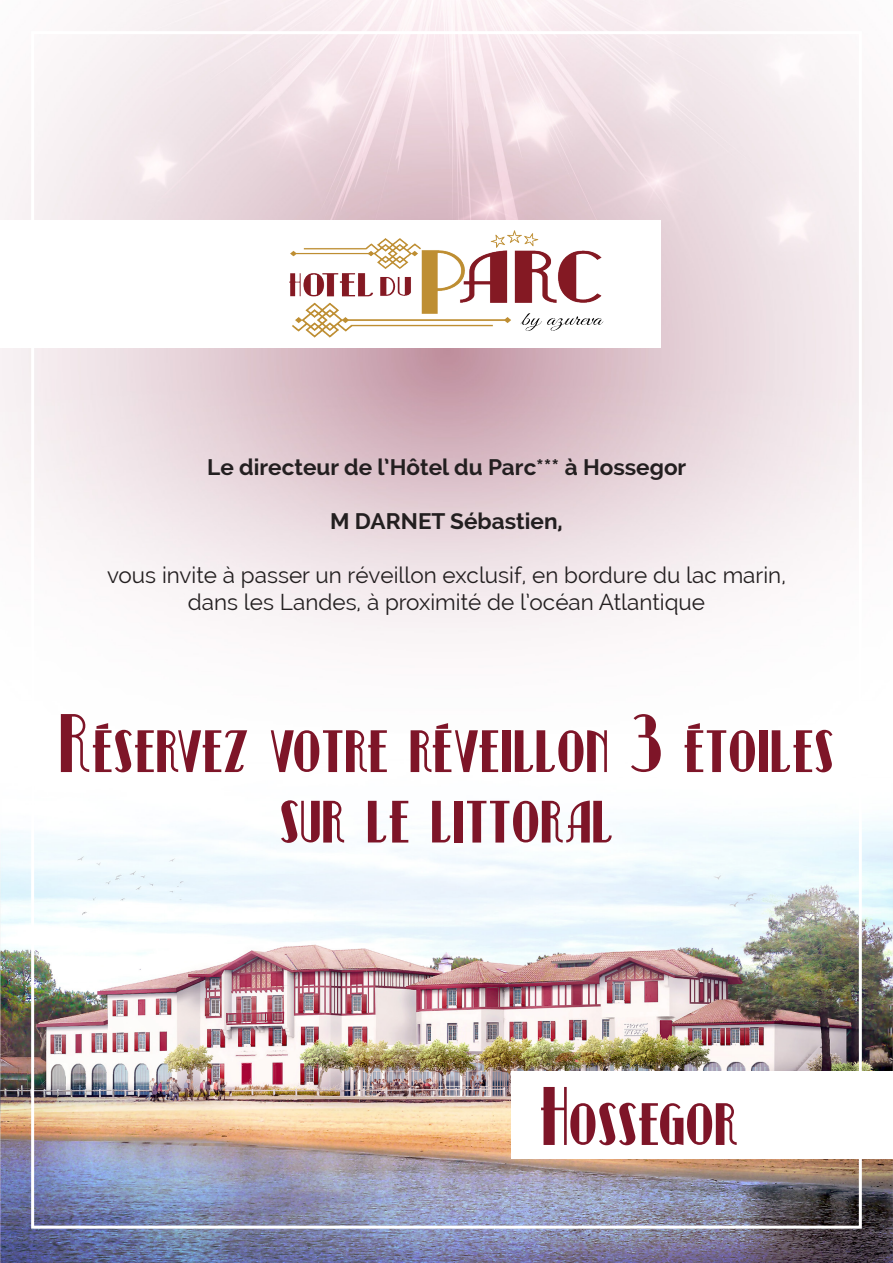
<style>
.page{position:relative;width:893px;height:1263px;background:#fff}
.page>*{position:absolute;margin:0;border:0;box-sizing:border-box;transform-origin:0 0}
.t1{font:82.5px "Kismet NF";color:#7e1528}
.t2{font:22.5px/27px "Raleway";color:#231f20;text-align:center}
.t3{font:700 22.5px "Raleway";color:#231f20}
</style>
<div class="page">
<img style="left:0;top:0;width:893px;height:1263px">
<div style="left:511px;top:1071px;width:382px;height:88px;background:#fff"></div>
<div style="left:0;top:220px;width:660px;height:127px;background:#fff"></div>
<img style="left:289px;top:230px;width:315px;height:108px">
<p class="t3" style="left:207px;top:454px;width:481px">Le directeur de l’Hôtel du Parc*** à Hossegor</p>
<p class="t3" style="left:330px;top:508px;width:234px">M DARNET Sébastien,</p>
<p class="t2" style="left:107px;top:561px;width:680px">vous invite à passer un réveillon exclusif, en bordure du lac marin, dans les Landes, à proximité de l’océan Atlantique</p>
<p class="t1" style="left:59px;top:706px;width:777px">Réservez votre réveillon 3 étoiles</p>
<p class="t1" style="left:280px;top:776px;width:335px">sur le littoral</p>
<p class="t1" style="left:539px;top:1079px;width:201px">Hossegor</p>
</div>
